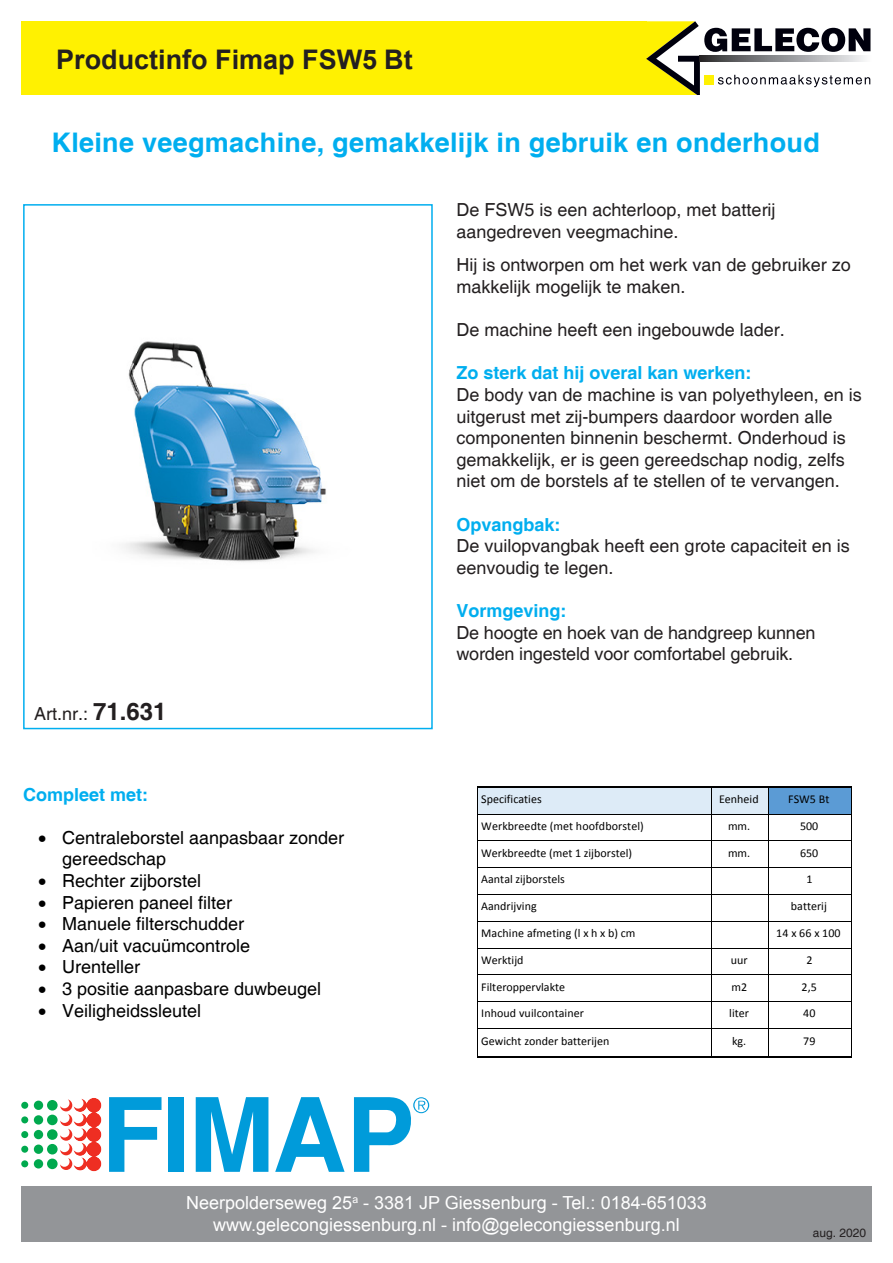
<style>
.page{position:relative;width:893px;height:1263px;background:#fff}
.page>*{position:absolute;margin:0;border:0;box-sizing:border-box;transform-origin:0 0}
.t1{font:700 27px "Helvetica";letter-spacing:.01em;color:#00aeef}
.t2{font:700 27px "Arial";color:#231f20}
.t3{font:18px/21.6px "Helvetica";color:#231f20}
.t4{font:18px/21.6px "Helvetica";color:#000}
.t5{font:18px "Arial";color:#fff}
.t6{font:700 18px "Helvetica";color:#00aeef}
.t7{font:12px "Calibri";color:#000}
.t8{font:12px "Helvetica";color:#231f20}
.s1{font-weight:700;font-size:24px}
.s2{font-weight:700;color:#00aeef}
</style>
<div class="page">
<div style="left:21px;top:21px;width:626px;height:74px;background:#fff101"></div>
<svg style="left:646px;top:21px;width:224px;height:74px"></svg>
<svg style="left:699px;top:56px;width:171px;height:5px"></svg>
<div style="left:704px;top:75px;width:10px;height:10px;background:#fff101"></div>
<svg style="left:109px;top:1097px;width:53px;height:75px"></svg>
<div style="left:169px;top:1097px;width:15px;height:75px;background:#009bda"></div>
<svg style="left:196px;top:1097px;width:72px;height:75px"></svg>
<svg style="left:275px;top:1097px;width:70px;height:75px"></svg>
<svg style="left:354px;top:1097px;width:75px;height:75px"></svg>
<div style="left:34px;top:1159px;width:9px;height:9px;background:#00a94e;border-radius:50%"></div>
<div style="left:21px;top:1102px;width:7px;height:7px;background:#00a94e;border-radius:50%"></div>
<div style="left:47px;top:1100px;width:11px;height:10px;background:#00a94e;border-radius:50%"></div>
<div style="left:34px;top:1100px;width:9px;height:10px;background:#00a94e;border-radius:50%"></div>
<div style="left:21px;top:1116px;width:7px;height:7px;background:#00a94e;border-radius:50%"></div>
<div style="left:47px;top:1114px;width:11px;height:11px;background:#00a94e;border-radius:50%"></div>
<div style="left:34px;top:1115px;width:9px;height:9px;background:#00a94e;border-radius:50%"></div>
<div style="left:21px;top:1131px;width:7px;height:7px;background:#00a94e;border-radius:50%"></div>
<div style="left:47px;top:1129px;width:11px;height:11px;background:#00a94e;border-radius:50%"></div>
<div style="left:34px;top:1130px;width:9px;height:9px;background:#00a94e;border-radius:50%"></div>
<div style="left:21px;top:1146px;width:7px;height:7px;background:#00a94e;border-radius:50%"></div>
<div style="left:47px;top:1144px;width:11px;height:10px;background:#00a94e;border-radius:50%"></div>
<div style="left:34px;top:1144px;width:9px;height:10px;background:#00a94e;border-radius:50%"></div>
<div style="left:21px;top:1160px;width:7px;height:7px;background:#00a94e;border-radius:50%"></div>
<div style="left:47px;top:1158px;width:11px;height:11px;background:#00a94e;border-radius:50%"></div>
<svg style="left:60px;top:1098px;width:41px;height:73px"></svg>
<div style="left:23px;top:204px;width:410px;height:525px;border:2px solid #00aeef"></div>
<div style="left:21px;top:1186px;width:851px;height:56px;background:#939598"></div>
<img style="left:124px;top:341px;width:202px;height:221px">
<div style="left:478px;top:788px;width:233px;height:26px;background:#ddebf7"></div>
<div style="left:711px;top:788px;width:57px;height:26px;background:#ddebf7"></div>
<div style="left:768px;top:788px;width:82px;height:26px;background:#5b9bd5"></div>
<hr style="left:478px;top:786px;width:233px;height:2px;background:#000">
<hr style="left:712px;top:786px;width:56px;height:2px;background:#000">
<hr style="left:769px;top:786px;width:81px;height:2px;background:#000">
<hr style="left:478px;top:814px;width:233px;height:1px;background:#000">
<hr style="left:711px;top:814px;width:57px;height:1px;background:#000">
<hr style="left:768px;top:814px;width:82px;height:1px;background:#000">
<hr style="left:478px;top:840px;width:233px;height:1px;background:#000">
<hr style="left:711px;top:840px;width:57px;height:1px;background:#000">
<hr style="left:768px;top:840px;width:82px;height:1px;background:#000">
<hr style="left:478px;top:867px;width:233px;height:1px;background:#000">
<hr style="left:711px;top:867px;width:57px;height:1px;background:#000">
<hr style="left:768px;top:867px;width:82px;height:1px;background:#000">
<hr style="left:478px;top:894px;width:233px;height:1px;background:#000">
<hr style="left:711px;top:894px;width:57px;height:1px;background:#000">
<hr style="left:768px;top:894px;width:82px;height:1px;background:#000">
<hr style="left:478px;top:921px;width:233px;height:1px;background:#000">
<hr style="left:711px;top:921px;width:57px;height:1px;background:#000">
<hr style="left:768px;top:921px;width:82px;height:1px;background:#000">
<hr style="left:478px;top:948px;width:233px;height:1px;background:#000">
<hr style="left:711px;top:948px;width:57px;height:1px;background:#000">
<hr style="left:768px;top:948px;width:82px;height:1px;background:#000">
<hr style="left:478px;top:974px;width:233px;height:1px;background:#000">
<hr style="left:711px;top:974px;width:57px;height:1px;background:#000">
<hr style="left:768px;top:974px;width:82px;height:1px;background:#000">
<hr style="left:478px;top:1001px;width:233px;height:1px;background:#000">
<hr style="left:711px;top:1001px;width:57px;height:1px;background:#000">
<hr style="left:768px;top:1001px;width:82px;height:1px;background:#000">
<hr style="left:478px;top:1028px;width:233px;height:1px;background:#000">
<hr style="left:711px;top:1028px;width:57px;height:1px;background:#000">
<hr style="left:768px;top:1028px;width:82px;height:1px;background:#000">
<svg style="left:477px;top:786px;width:1px;height:272px"></svg>
<hr style="left:478px;top:1056px;width:233px;height:2px;background:#000">
<svg style="left:711px;top:786px;width:1px;height:272px"></svg>
<hr style="left:712px;top:1056px;width:56px;height:2px;background:#000">
<svg style="left:768px;top:786px;width:1px;height:272px"></svg>
<hr style="left:769px;top:1056px;width:81px;height:2px;background:#000">
<svg style="left:850px;top:786px;width:1px;height:272px"></svg>
<p class="t2" style="left:56px;top:41px;width:358px">Productinfo Fimap FSW5 Bt</p>
<p class="t1" style="left:52px;top:126px;width:770px">Kleine veegmachine, gemakkelijk in gebruik en onderhoud</p>
<p class="t3" style="left:34px;top:703px;width:134px">Art.nr.: <span class="s1">71.631</span></p>
<p class="t6" style="left:23px;top:783px;width:127px">Compleet met:</p>
<p class="t4" style="left:62px;top:827px;width:284px;text-indent:-24px">• Centraleborstel aanpasbaar zonder gereedschap</p>
<p class="t4" style="left:38px;top:870px;width:165px">• Rechter zijborstel</p>
<p class="t4" style="left:38px;top:892px;width:196px">• Papieren paneel filter</p>
<p class="t4" style="left:38px;top:914px;width:208px">• Manuele filterschudder</p>
<p class="t4" style="left:38px;top:935px;width:214px">• Aan/uit vacuümcontrole</p>
<p class="t4" style="left:38px;top:957px;width:104px">• Urenteller</p>
<p class="t4" style="left:38px;top:978px;width:285px">• 3 positie aanpasbare duwbeugel</p>
<p class="t4" style="left:38px;top:1000px;width:165px">• Veiligheidssleutel</p>
<p class="t3" style="left:456px;top:200px;width:321px">De FSW5 is een achterloop, met batterij aangedreven veegmachine.</p>
<p class="t3" style="left:456px;top:255px;width:396px">Hij is ontworpen om het werk van de gebruiker zo makkelijk mogelijk te maken.</p>
<p class="t3" style="left:456px;top:320px;width:330px">De machine heeft een ingebouwde lader.</p>
<p class="t3" style="left:456px;top:363px;width:407px"><span class="s2">Zo sterk dat hij overal kan werken:<br></span>De body van de machine is van polyethyleen, en is uitgerust met zij-bumpers daardoor worden alle componenten binnenin beschermt. Onderhoud is gemakkelijk, er is geen gereedschap nodig, zelfs niet om de borstels af te stellen of te vervangen.</p>
<p class="t3" style="left:456px;top:514px;width:395px"><span class="s2">Opvangbak:<br></span>De vuilopvangbak heeft een grote capaciteit en is eenvoudig te legen.</p>
<p class="t3" style="left:456px;top:601px;width:361px"><span class="s2">Vormgeving:<br></span>De hoogte en hoek van de handgreep kunnen worden ingesteld voor comfortabel gebruik.</p>
<p class="t7" style="left:481px;top:791px;width:62px">Specificaties</p>
<p class="t7" style="left:719px;top:791px;width:41px">Eenheid</p>
<p class="t7" style="left:788px;top:791px;width:43px">FSW5 Bt</p>
<p class="t7" style="left:481px;top:818px;width:164px">Werkbreedte (met hoofdborstel)</p>
<p class="t7" style="left:728px;top:818px;width:24px">mm.</p>
<p class="t7" style="left:800px;top:818px;width:20px">500</p>
<p class="t7" style="left:481px;top:845px;width:152px">Werkbreedte (met 1 zijborstel)</p>
<p class="t7" style="left:728px;top:845px;width:24px">mm.</p>
<p class="t7" style="left:800px;top:845px;width:20px">650</p>
<p class="t7" style="left:481px;top:872px;width:85px">Aantal zijborstels</p>
<p class="t7" style="left:806px;top:872px;width:8px">1</p>
<p class="t7" style="left:481px;top:898px;width:57px">Aandrijving</p>
<p class="t7" style="left:791px;top:898px;width:37px">batterij</p>
<p class="t7" style="left:481px;top:925px;width:156px">Machine afmeting (l x h x b) cm</p>
<p class="t7" style="left:776px;top:925px;width:66px">14 x 66 x 100</p>
<p class="t7" style="left:481px;top:952px;width:44px">Werktijd</p>
<p class="t7" style="left:731px;top:952px;width:18px">uur</p>
<p class="t7" style="left:806px;top:952px;width:8px">2</p>
<p class="t7" style="left:481px;top:979px;width:85px">Filteroppervlakte</p>
<p class="t7" style="left:731px;top:979px;width:17px">m2</p>
<p class="t7" style="left:802px;top:979px;width:17px">2,5</p>
<p class="t7" style="left:481px;top:1006px;width:104px">Inhoud vuilcontainer</p>
<p class="t7" style="left:729px;top:1006px;width:21px">liter</p>
<p class="t7" style="left:803px;top:1006px;width:14px">40</p>
<p class="t7" style="left:481px;top:1034px;width:130px">Gewicht zonder batterijen</p>
<p class="t7" style="left:732px;top:1034px;width:15px">kg.</p>
<p class="t7" style="left:803px;top:1034px;width:14px">79</p>
<p class="t5" style="left:186px;top:1191px;width:522px">Neerpolderseweg 25<sup>a</sup> - 3381 JP Giessenburg - Tel.: 0184-651033</p>
<p class="t5" style="left:213px;top:1213px;width:468px">www.gelecongiessenburg.nl - info@gelecongiessenburg.nl</p>
<p class="t8" style="left:813px;top:1225px;width:55px">aug. 2020</p>
</div>
